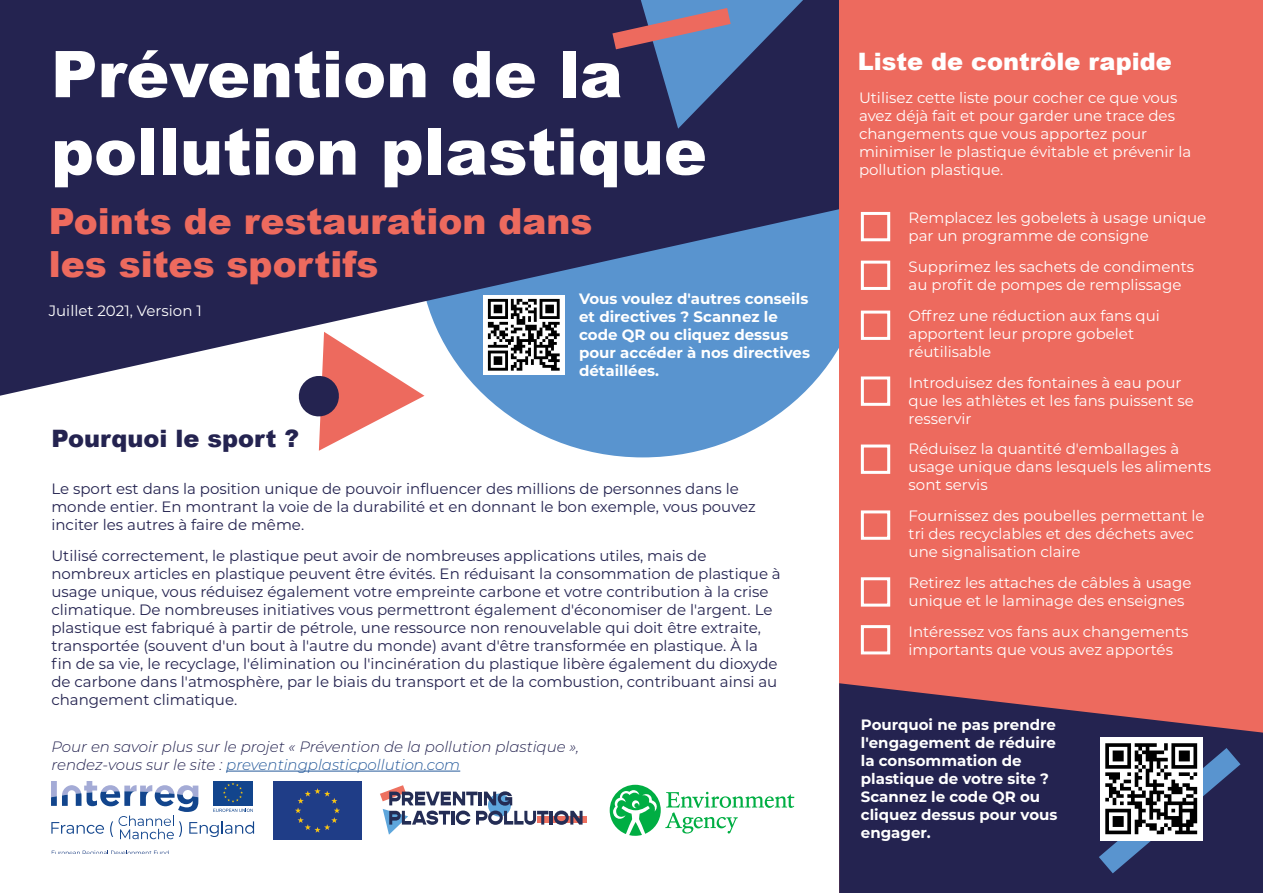
<style>
.page{position:relative;width:1263px;height:893px;background:#fff}
.page>*{position:absolute;margin:0;border:0;box-sizing:border-box;transform-origin:0 0}
.t1{font:900 64.5px/77.4px "Arial";color:#fff}
.t2{font:900 36px/43.2px "Arial";color:#ed6a5e}
.t3{font:900 24px "Arial";color:#fff}
.t4{font:900 24px "Arial";color:#242350}
.t5{font:15px/18px "Montserrat";color:#242350}
.t6{font:15px/18px "Montserrat";color:#fff}
.t7{font:700 15px/18px "Montserrat";color:#fff}
.t8{font:italic 300 15px/18px "Montserrat";color:#242350}
.s1{color:#275b9b}
</style>
<div class="page">
<div style="left:418px;top:32px;width:449px;height:425px;background:#5994cf;border-radius:50%"></div>
<svg style="left:0;top:0;width:839px;height:396px;fill:#242350"></svg>
<div style="left:839px;top:0;width:424px;height:893px;background:#ed6a5e"></div>
<svg style="left:839px;top:683px;width:424px;height:210px;background:#422d52"></svg>
<svg style="left:860px;top:260px;width:31px;height:30px"></svg>
<svg style="left:860px;top:310px;width:31px;height:30px"></svg>
<svg style="left:860px;top:376px;width:31px;height:30px"></svg>
<svg style="left:860px;top:444px;width:31px;height:30px"></svg>
<svg style="left:860px;top:510px;width:31px;height:30px"></svg>
<svg style="left:860px;top:212px;width:31px;height:30px"></svg>
<svg style="left:860px;top:577px;width:31px;height:30px"></svg>
<svg style="left:860px;top:625px;width:31px;height:30px"></svg>
<svg style="left:52px;top:850px;width:117px;height:4px"></svg>
<svg style="left:51px;top:782px;width:203px;height:58px"></svg>
<svg style="left:548px;top:816px;width:39px;height:7px"></svg>
<svg style="left:380px;top:785px;width:168px;height:50px"></svg>
<hr style="left:549px;top:811px;width:3px;height:14px;background:#242d55">
<svg style="left:554px;top:810px;width:28px;height:15px"></svg>
<div style="left:274px;top:782px;width:87px;height:57px;background:#1f3d87"></div>
<svg style="left:610px;top:785px;width:184px;height:51px"></svg>
<svg style="left:1099px;top:748px;width:141px;height:125px;background:#313c6b"></svg>
<svg style="left:296px;top:332px;width:128px;height:119px"></svg>
<img style="left:1100px;top:737px;width:102px;height:104px">
<svg style="left:612px;top:0;width:191px;height:129px"></svg>
<img style="left:483px;top:295px;width:82px;height:80px">
<hr style="left:226px;top:771px;width:234px;height:1px;background:#275b9b">
<h1 class="t1" style="left:51px;top:33px;width:657px">Prévention de la pollution plastique</h1>
<h2 class="t2" style="left:49px;top:199px;width:545px">Points de restauration dans les sites sportifs</h2>
<p class="t6" style="left:49px;top:301px;width:155px">Juillet 2021, Version 1</p>
<p class="t7" style="left:579px;top:289px;width:232px">Vous voulez d'autres conseils et directives ? Scannez le code QR ou cliquez dessus pour accéder à nos directives détaillées.</p>
<h3 class="t4" style="left:51px;top:421px;width:249px">Pourquoi le sport ?</h3>
<p class="t5" style="left:51px;top:479px;width:706px">Le sport est dans la position unique de pouvoir influencer des millions de personnes dans le monde entier. En montrant la voie de la durabilité et en donnant le bon exemple, vous pouvez inciter les autres à faire de même.</p>
<p class="t5" style="left:51px;top:546px;width:731px">Utilisé correctement, le plastique peut avoir de nombreuses applications utiles, mais de nombreux articles en plastique peuvent être évités. En réduisant la consommation de plastique à usage unique, vous réduisez également votre empreinte carbone et votre contribution à la crise climatique. De nombreuses initiatives vous permettront également d'économiser de l'argent. Le plastique est fabriqué à partir de pétrole, une ressource non renouvelable qui doit être extraite, transportée (souvent d'un bout à l'autre du monde) avant d'être transformée en plastique. À la fin de sa vie, le recyclage, l'élimination ou l'incinération du plastique libère également du dioxyde de carbone dans l'atmosphère, par le biais du transport et de la combustion, contribuant ainsi au changement climatique.</p>
<p class="t8" style="left:51px;top:737px;width:529px">Pour en savoir plus sur le projet « Prévention de la pollution plastique », rendez-vous sur le site : <span class="s1">preventingplasticpollution.com</span></p>
<h3 class="t3" style="left:858px;top:44px;width:316px">Liste de contrôle rapide</h3>
<p class="t6" style="left:859px;top:88px;width:334px">Utilisez cette liste pour cocher ce que vous avez déjà fait et pour garder une trace des changements que vous apportez pour minimiser le plastique évitable et prévenir la pollution plastique.</p>
<p class="t6" style="left:909px;top:208px;width:299px">Remplacez les gobelets à usage unique par un programme de consigne</p>
<p class="t6" style="left:909px;top:257px;width:287px">Supprimez les sachets de condiments au profit de pompes de remplissage</p>
<p class="t6" style="left:909px;top:306px;width:253px">Offrez une réduction aux fans qui apportent leur propre gobelet réutilisable</p>
<p class="t6" style="left:909px;top:373px;width:287px">Introduisez des fontaines à eau pour que les athlètes et les fans puissent se resservir</p>
<p class="t6" style="left:909px;top:439px;width:304px">Réduisez la quantité d'emballages à usage unique dans lesquels les aliments sont servis</p>
<p class="t6" style="left:909px;top:506px;width:298px">Fournissez des poubelles permettant le tri des recyclables et des déchets avec une signalisation claire</p>
<p class="t6" style="left:909px;top:573px;width:284px">Retirez les attaches de câbles à usage unique et le laminage des enseignes</p>
<p class="t6" style="left:909px;top:622px;width:281px">Intéressez vos fans aux changements importants que vous avez apportés</p>
<p class="t7" style="left:861px;top:715px;width:198px">Pourquoi ne pas prendre l'engagement de réduire la consommation de plastique de votre site ?<br>Scannez le code QR ou cliquez dessus pour vous engager.</p>
</div>
